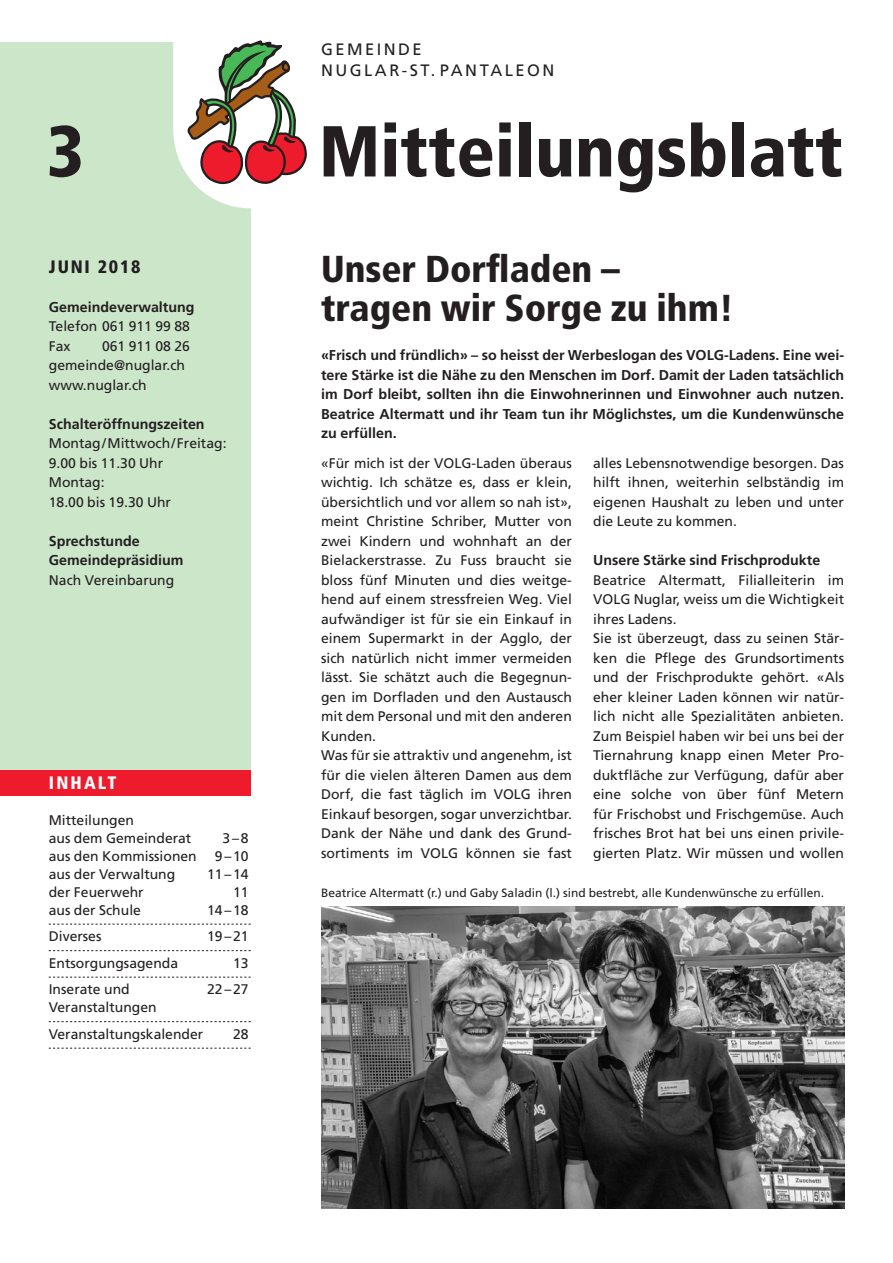
<style>
.page{position:relative;width:893px;height:1263px;background:#fff}
.page>*{position:absolute;margin:0;border:0;box-sizing:border-box;transform-origin:0 0}
.t1{font:900 condensed 72px "Frutiger LT";color:#231f20}
.t2{font:900 condensed 37.5px/39px "Frutiger LT";color:#231f20}
.t3{font:900 condensed 18px "Frutiger LT";letter-spacing:.1em;color:#231f20}
.t4{font:900 condensed 18px "Frutiger LT";letter-spacing:.12em;color:#fff}
.t5{font:16.5px/21px "Frutiger LT";letter-spacing:.15em;color:#231f20}
.t6{font:700 14.25px/19.5px "Frutiger LT";color:#231f20}
.t7{font:13.95px/19.5px "Frutiger LT";color:#231f20}
.t8{font:12px "Frutiger LT";color:#231f20}
</style>
<div class="page">
<div style="left:0;top:43px;width:251px;height:727px;background:#cce6ca"></div>
<div style="left:0;top:770px;width:251px;height:25px;background:#ee1b2d"></div>
<svg style="left:173px;top:40px;width:134px;height:168px"></svg>
<svg style="left:49px;top:924px;width:202px;height:1px"></svg>
<svg style="left:49px;top:950px;width:202px;height:1px"></svg>
<svg style="left:49px;top:977px;width:202px;height:1px"></svg>
<svg style="left:49px;top:1021px;width:202px;height:1px"></svg>
<svg style="left:49px;top:1048px;width:202px;height:1px"></svg>
<img style="left:321px;top:906px;width:523px;height:303px">
<h1 class="t1" style="left:47px;top:108px;width:39px">3</h1>
<p class="t3" style="left:49px;top:255px;width:93px">JUNI 2018</p>
<p class="t6" style="left:49px;top:297px;width:147px">Gemeindeverwaltung</p>
<p class="t7" style="left:49px;top:317px;width:143px">Telefon 061 911 99 88<br>Fax</p>
<p class="t7" style="left:49px;top:336px;width:143px;text-indent:53px">061 911 08 26 gemeinde@nuglar.ch www.nuglar.ch</p>
<p class="t6" style="left:49px;top:414px;width:157px">Schalteröffnungszeiten</p>
<p class="t7" style="left:49px;top:434px;width:179px">Montag/Mittwoch/Freitag:<br>9.00 bis 11.30 Uhr<br>Montag:<br>18.00 bis 19.30 Uhr</p>
<p class="t6" style="left:49px;top:531px;width:136px">Sprechstunde<br>Gemeindepräsidium</p>
<p class="t7" style="left:49px;top:570px;width:127px">Nach Vereinbarung</p>
<p class="t4" style="left:49px;top:771px;width:69px">INHALT</p>
<p class="t7" style="left:49px;top:811px;width:144px;line-height:18px">Mitteilungen<br>aus dem Gemeinderat</p>
<p class="t7" style="left:223px;top:828px;width:27px">3–8</p>
<p class="t7" style="left:49px;top:846px;width:150px">aus den Kommissionen</p>
<p class="t7" style="left:215px;top:846px;width:35px">9–10</p>
<p class="t7" style="left:49px;top:864px;width:128px">aus der Verwaltung</p>
<p class="t7" style="left:207px;top:864px;width:43px">11–14</p>
<p class="t7" style="left:49px;top:882px;width:96px">der Feuerwehr</p>
<p class="t7" style="left:233px;top:882px;width:17px">11</p>
<p class="t7" style="left:49px;top:900px;width:94px">aus der Schule</p>
<p class="t7" style="left:207px;top:900px;width:43px">14–18</p>
<p class="t7" style="left:49px;top:927px;width:54px">Diverses</p>
<p class="t7" style="left:207px;top:927px;width:43px">19–21</p>
<p class="t7" style="left:49px;top:953px;width:131px">Entsorgungsagenda</p>
<p class="t7" style="left:233px;top:953px;width:17px">13</p>
<p class="t7" style="left:49px;top:980px;width:83px">Inserate und</p>
<p class="t7" style="left:207px;top:980px;width:43px">22–27</p>
<p class="t7" style="left:49px;top:994px;width:156px;line-height:26.5px">Veranstaltungen<br>Veranstaltungskalender</p>
<p class="t7" style="left:233px;top:1024px;width:17px">28</p>
<p class="t5" style="left:321px;top:39px;width:235px">GEMEINDE<br>NUGLAR-ST. PANTALEON</p>
<h1 class="t1" style="left:319px;top:108px;width:526px">Mitteilungsblatt</h1>
<h2 class="t2" style="left:321px;top:250px;width:414px">Unser Dorfladen – tragen wir Sorge zu ihm!</h2>
<p class="t6" style="left:321px;top:346px;width:525px;text-align:justify">«Frisch und fründlich» – so heisst der Werbeslogan des VOLG-Ladens. Eine wei&shy;tere Stärke ist die Nähe zu den Menschen im Dorf. Damit der Laden tatsächlich im Dorf bleibt, sollten ihn die Einwohnerinnen und Einwohner auch nutzen.<br>Beatrice Altermatt und ihr Team tun ihr Möglichstes, um die Kundenwünsche zu erfüllen.</p>
<p class="t7" style="left:321px;top:453px;width:252px">«Für mich ist der VOLG-Laden überaus wichtig. Ich schätze es, dass er klein, übersichtlich und vor allem so nah ist», meint Christine Schriber, Mutter von zwei Kindern und wohnhaft an der Bielackerstrasse. Zu Fuss braucht sie bloss fünf Minuten und dies weitge&shy;hend auf einem stressfreien Weg. Viel aufwändiger ist für sie ein Einkauf in einem Supermarkt in der Agglo, der sich natürlich nicht immer vermeiden lässt. Sie schätzt auch die Begegnun&shy;gen im Dorfladen und den Austausch mit dem Personal und mit den anderen Kunden.<br>Was für sie attraktiv und angenehm, ist für die vielen älteren Damen aus dem Dorf, die fast täglich im VOLG ihren Einkauf besorgen, sogar unverzichtbar.<br>Dank der Nähe und dank des Grund&shy;sortiments im VOLG können sie fast</p>
<p class="t7" style="left:593px;top:453px;width:252px;text-align:justify">alles Lebensnotwendige besorgen. Das hilft ihnen, weiterhin selbständig im eigenen Haushalt zu leben und unter die Leute zu kommen.</p>
<p class="t6" style="left:593px;top:550px;width:229px">Unsere Stärke sind Frischprodukte</p>
<p class="t7" style="left:593px;top:570px;width:252px">Beatrice Altermatt, Filialleiterin im VOLG Nuglar, weiss um die Wichtigkeit ihres Ladens.<br>Sie ist überzeugt, dass zu seinen Stär&shy;ken die Pflege des Grundsortiments und der Frischprodukte gehört. «Als eher kleiner Laden können wir natür&shy;lich nicht alle Spezialitäten anbieten.<br>Zum Beispiel haben wir bei uns bei der Tiernahrung knapp einen Meter Pro&shy;duktfläche zur Verfügung, dafür aber eine solche von über fünf Metern für Frischobst und Frischgemüse. Auch frisches Brot hat bei uns einen privile&shy;gierten Platz. Wir müssen und wollen</p>
<p class="t8" style="left:321px;top:885px;width:504px">Beatrice Altermatt (r.) und Gaby Saladin (l.) sind bestrebt, alle Kundenwünsche zu erfüllen.</p>
</div>
